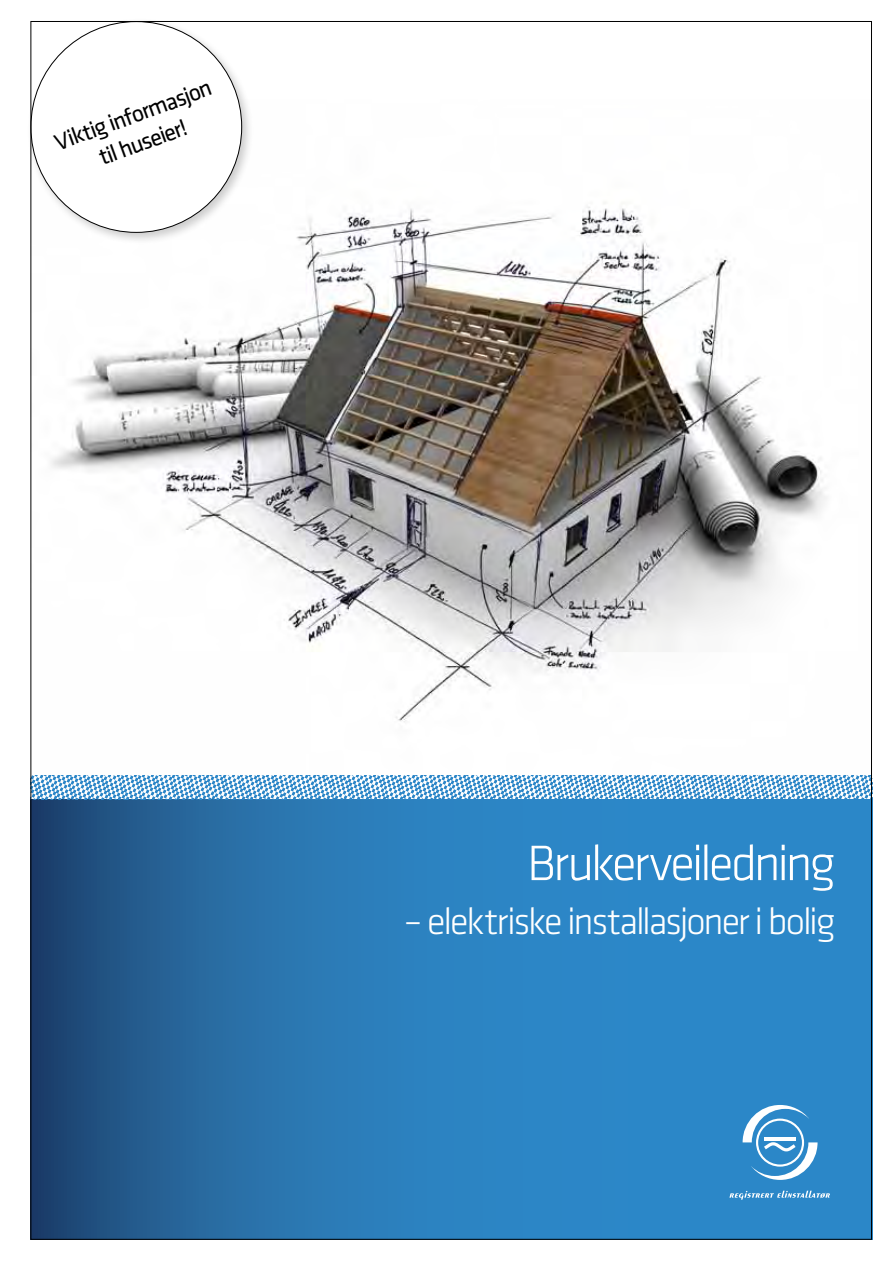
<style>
.page{position:relative;width:893px;height:1263px;background:#fff}
.page>*{position:absolute;margin:0;border:0;box-sizing:border-box;transform-origin:0 0}
.t1{font:300 51.6px "Klavika";color:#fff}
.t2{font:300 38.7px "Klavika";color:#fff}
.t3{font:24px/28.8px "Klavika";color:#000;text-align:center}
</style>
<div class="page">
<img style="left:51px;top:202px;width:776px;height:520px">
<svg style="left:33px;top:800px;width:837px;height:437px;background:#2978b3"></svg>
<svg style="left:33px;top:775px;width:837px;height:25px"></svg>
<svg style="left:743px;top:1105px;width:74px;height:75px"></svg>
<hr style="left:764px;top:1137px;width:31px;height:3px;background:#fff">
<svg style="left:729px;top:1191px;width:101px;height:8px"></svg>
<div style="left:27px;top:17px;width:227px;height:228px;background:#000;opacity:.2"></div>
<div style="left:31px;top:22px;width:211px;height:210px;background:#fff;border-radius:50%"></div>
<p class="t3" style="left:50px;top:129px;width:167px;rotate:-20deg">Viktig informasjon til huseier!</p>
<h1 class="t1" style="left:527px;top:832px;width:310px">Brukerveiledning</h1>
<p class="t2" style="left:404px;top:898px;width:434px">– elektriske installasjoner i bolig</p>
</div>
